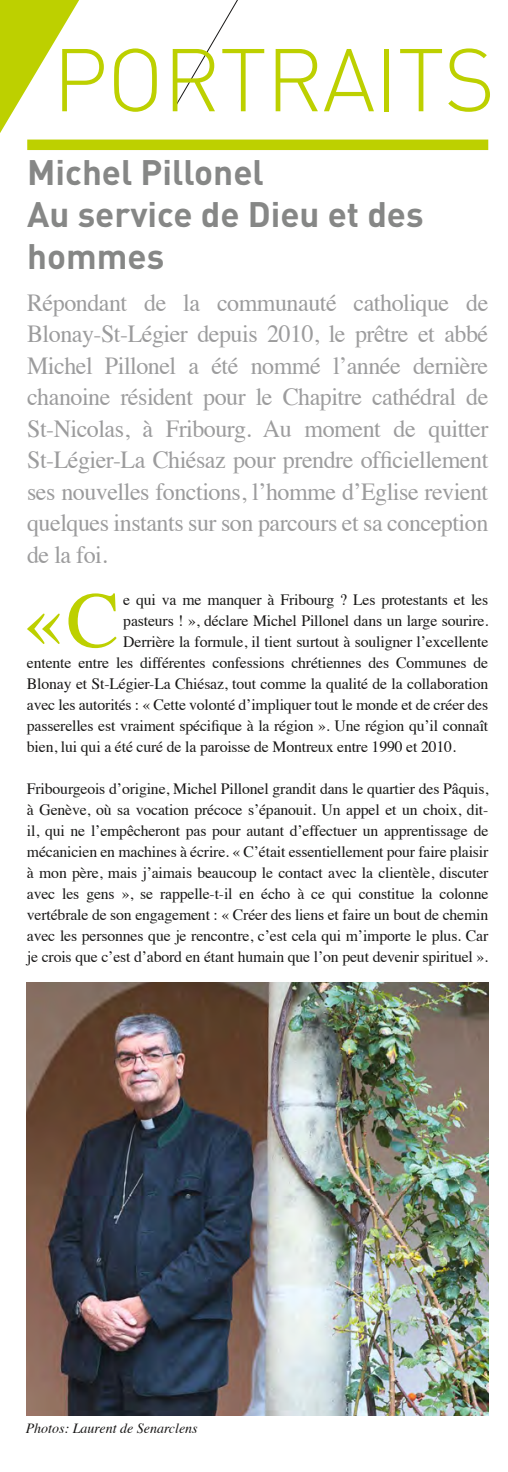
<style>
.page{position:relative;width:508px;height:1472px;background:#fff}
.page>*{position:absolute;margin:0;border:0;box-sizing:border-box;transform-origin:0 0}
.t1{font:300 87.5px "DIN Pro";letter-spacing:-.01em;color:#bdd000}
.t2{font:79.27px "Times";color:#bdd000}
.t3{font:700 35px/42px "DIN Pro";color:#868786}
.t4{font:24.5px/31.5px "Times";letter-spacing:-.02em;color:#9c9c9d;text-align:justify}
.t5{font:15.75px/21px "Times";letter-spacing:-.01em;color:#181716;text-align:justify}
.t6{font:italic 14px "Times";color:#181716}
</style>
<div class="page">
<svg style="left:0;top:0;width:89px;height:151px"></svg>
<svg style="left:174px;top:0;width:64px;height:108px"></svg>
<div style="left:27px;top:140px;width:461px;height:10px;background:#bdd000"></div>
<img style="left:27px;top:983px;width:461px;height:432px">
<h1 class="t1" style="left:53px;top:20px;width:444px">PORTRAITS</h1>
<h3 class="t3" style="left:27px;top:150px;width:398px">Michel Pillonel<br>Au service de Dieu et des hommes</h3>
<p class="t4" style="left:27px;top:289px;width:463px">Répondant de la communauté catholique de Blonay-St-Légier depuis 2010, le prêtre et abbé Michel Pillonel a été nommé l’année dernière chanoine résident pour le Chapitre cathédral de St-Nicolas, à Fribourg. Au moment de quitter St-Légier-La Chiésaz pour prendre officiellement ses nouvelles fonctions, l’homme d’Eglise revient quelques instants sur son parcours et sa conception de la foi.</p>
<h2 class="t2" style="left:24px;top:587px;width:97px">«C</h2>
<p class="t5" style="left:123px;top:590px;width:366px">e qui va me manquer à Fribourg ? Les protestants et les</p>
<p class="t5" style="left:123px;top:611px;width:367px">pasteurs ! », déclare Michel Pillonel dans un large sourire.</p>
<p class="t5" style="left:123px;top:632px;width:367px">Derrière la formule, il tient surtout à souligner l’excellente</p>
<p class="t5" style="left:27px;top:653px;width:463px">entente entre les différentes confessions chrétiennes des Communes de</p>
<p class="t5" style="left:27px;top:674px;width:463px">Blonay et St-Légier-La Chiésaz, tout comme la qualité de la collaboration</p>
<p class="t5" style="left:27px;top:695px;width:463px">avec les autorités : « Cette volonté d’impliquer tout le monde et de créer des</p>
<p class="t5" style="left:27px;top:716px;width:463px">passerelles est vraiment spécifique à la région ». Une région qu’il connaît</p>
<p class="t5" style="left:27px;top:737px;width:431px">bien, lui qui a été curé de la paroisse de Montreux entre 1990 et 2010.</p>
<p class="t5" style="left:27px;top:779px;width:463px">Fribourgeois d’origine, Michel Pillonel grandit dans le quartier des Pâquis, à Genève, où sa vocation précoce s’épanouit. Un appel et un choix, dit&shy;il, qui ne l’empêcheront pas pour autant d’effectuer un apprentissage de mécanicien en machines à écrire. « C’était essentiellement pour faire plaisir à mon père, mais j’aimais beaucoup le contact avec la clientèle, discuter avec les gens », se rappelle-t-il en écho à ce qui constitue la colonne vertébrale de son engagement : « Créer des liens et faire un bout de chemin avec les personnes que je rencontre, c’est cela qui m’importe le plus. Car je crois que c’est d’abord en étant humain que l’on peut devenir spirituel ».</p>
<p class="t6" style="left:26px;top:1422px;width:174px">Photos: Laurent de Senarclens</p>
</div>
